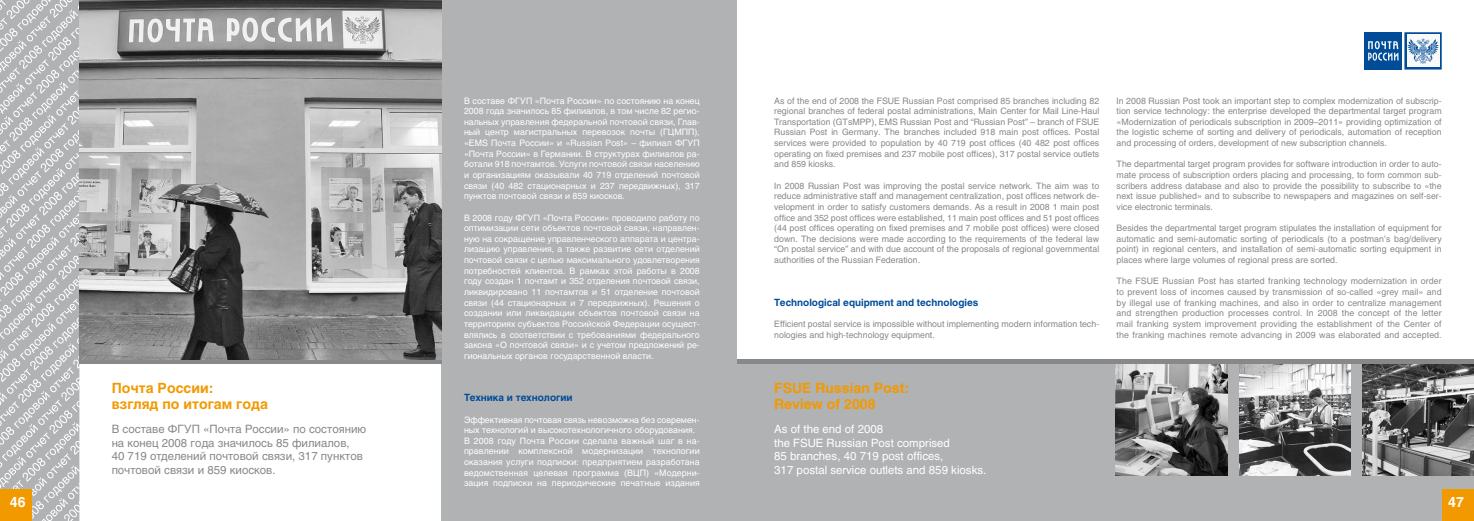
<style>
.page{position:relative;width:1474px;height:521px;background:#fff}
.page>*{position:absolute;margin:0;border:0;box-sizing:border-box;transform-origin:0 0}
.t1{font:700 14px/15.8px "Helios";color:#f39900}
.t2{font:700 14px "Helios";color:#fff}
.t3{font:11.38px/13.7px "Helios";color:#878889}
.t4{font:11.38px/13.7px "Helios";color:#fff}
.t5{font:700 9.89px "Helios";color:#004c99}
.t6{font:8.75px/10.7px "Helios";color:#878889;text-align:justify}
.t7{font:8.75px/10.6px "Helios";letter-spacing:.01em;color:#fff;text-align:justify}
</style>
<div class="page">
<svg style="left:0;top:0;width:80px;height:521px;background:#bfbfc1"></svg>
<div style="left:441px;top:0;width:296px;height:521px;background:#b1b2b4"></div>
<hr style="left:79px;top:360px;width:362px;height:4px;background:#878889">
<div style="left:0;top:489px;width:32px;height:32px;background:#f39900"></div>
<div style="left:737px;top:364px;width:736px;height:157px;background:#b1b2b4"></div>
<hr style="left:737px;top:360px;width:736px;height:4px;background:#878889">
<div style="left:1364px;top:32px;width:37px;height:38px;background:#004c99"></div>
<svg style="left:1368px;top:41px;width:30px;height:20px"></svg>
<svg style="left:1404px;top:32px;width:37px;height:38px"></svg>
<div style="left:1441px;top:489px;width:32px;height:32px;background:#f39900"></div>
<img style="left:79px;top:0;width:362px;height:360px">
<img style="left:1115px;top:364px;width:112px;height:112px">
<img style="left:1239px;top:364px;width:111px;height:112px">
<img style="left:1362px;top:364px;width:111px;height:112px">
<h1 class="t1" style="left:112px;top:380px;width:158px">Почта России:<br>взгляд по итогам года</h1>
<h2 class="t3" style="left:112px;top:422px;width:256px">В составе ФГУП «Почта России» по состоянию на конец 2008 года значилось 85 филиалов,<br>40 719 отделений почтовой связи, 317 пунктов почтовой связи и 859 киосков.</h2>
<p class="t7" style="left:464px;top:95px;width:237px">В составе ФГУП «Почта России» по состоянию на конец 2008 года значилось 85 филиалов, в том числе 82 регио&shy;нальных управления федеральной почтовой связи, Глав&shy;ный центр магистральных перевозок почты (ГЦМПП), «EMS Почта России» и «Russian Post» – филиал ФГУП «Почта России» в Германии. В структурах филиалов ра&shy;ботали 918 почтамтов. Услуги почтовой связи населению и организациям оказывали 40 719 отделений почтовой связи (40 482 стационарных и 237 передвижных), 317 пунктов почтовой связи и 859 киосков.</p>
<p class="t7" style="left:464px;top:212px;width:237px">В 2008 году ФГУП «Почта России» проводило работу по оптимизации сети объектов почтовой связи, направлен&shy;ную на сокращение управленческого аппарата и центра&shy;лизацию управления, а также развитие сети отделений почтовой связи с целью максимального удовлетворения потребностей клиентов. В рамках этой работы в 2008 году создан 1 почтамт и 352 отделения почтовой связи, ликвидировано 11 почтамтов и 51 отделение почтовой связи (44 стационарных и 7 передвижных). Решения о создании или ликвидации объектов почтовой связи на территориях субъектов Российской Федерации осущест&shy;влялись в соответствии с требованиями федерального закона «О почтовой связи» и с учетом предложений ре&shy;гиональных органов государственной власти.</p>
<p class="t5" style="left:464px;top:392px;width:110px">Техника и технологии</p>
<p class="t7" style="left:464px;top:414px;width:237px;text-align:left">Эффективная почтовая связь невозможна без современ&shy;ных технологий и высокотехнологичного оборудования.<br>В 2008 году Почта России сделала важный шаг в на&shy;правлении комплексной модернизации технологии оказания услуги подписки: предприятием разработана ведомственная целевая программа (ВЦП) «Модерни&shy;зация подписки на периодические печатные издания</p>
<p class="t6" style="left:774px;top:95px;width:326px">As of the end of 2008 the FSUE Russian Post comprised 85 branches including 82 regional branches of federal postal administrations, Main Center for Mail Line-Haul Transportation (GTsMPP), EMS Russian Post and “Russian Post” – branch of FSUE Russian Post in Germany. The branches included 918 main post offices. Postal services were provided to population by 40 719 post offices (40 482 post offices operating on fixed premises and 237 mobile post offices), 317 postal service outlets and 859 kiosks.</p>
<p class="t6" style="left:774px;top:180px;width:326px">In 2008 Russian Post was improving the postal service network. The aim was to reduce administrative staff and management centralization, post offices network de&shy;velopment in order to satisfy customers demands. As a result in 2008 1 main post office and 352 post offices were established, 11 main post offices and 51 post offices (44 post offices operating on fixed premises and 7 mobile post offices) were closed down. The decisions were made according to the requirements of the federal law “On postal service” and with due account of the proposals of regional governmental authorities of the Russian Federation.</p>
<p class="t5" style="left:774px;top:296px;width:206px">Technological equipment and technologies</p>
<p class="t6" style="left:774px;top:318px;width:326px">Efficient postal service is impossible without implementing modern information tech&shy;nologies and high-technology equipment.</p>
<h1 class="t1" style="left:774px;top:380px;width:136px">FSUE Russian Post:<br>Review of 2008</h1>
<h2 class="t4" style="left:774px;top:422px;width:214px">As of the end of 2008<br>the FSUE Russian Post comprised<br>85 branches, 40 719 post offices,<br>317 postal service outlets and 859 kiosks.</h2>
<p class="t6" style="left:1116px;top:95px;width:326px">In 2008 Russian Post took an important step to complex modernization of subscrip&shy;tion service technology: the enterprise developed the departmental target program «Modernization of periodicals subscription in 2009–2011» providing optimization of the logistic scheme of sorting and delivery of periodicals, automation of reception and processing of orders, development of new subscription channels.</p>
<p class="t6" style="left:1116px;top:159px;width:326px">The departmental target program provides for software introduction in order to auto&shy;mate process of subscription orders placing and processing, to form common sub&shy;scribers address database and also to provide the possibility to subscribe to «the next issue published» and to subscribe to newspapers and magazines on self-ser&shy;vice electronic terminals.</p>
<p class="t6" style="left:1116px;top:223px;width:326px">Besides the departmental target program stipulates the installation of equipment for automatic and semi-automatic sorting of periodicals (to a postman’s bag/delivery point) in regional centers, and installation of semi-automatic sorting equipment in places where large volumes of regional press are sorted.</p>
<p class="t6" style="left:1116px;top:276px;width:326px">The FSUE Russian Post has started franking technology modernization in order to prevent loss of incomes caused by transmission of so-called «grey mail» and by illegal use of franking machines, and also in order to centralize management and strengthen production processes control. In 2008 the concept of the letter mail franking system improvement providing the establishment of the Center of the franking machines remote advancing in 2009 was elaborated and accepted.</p>
<h1 class="t2" style="left:10px;top:494px;width:17px">46</h1>
<h1 class="t2" style="left:1448px;top:494px;width:17px">47</h1>
</div>
